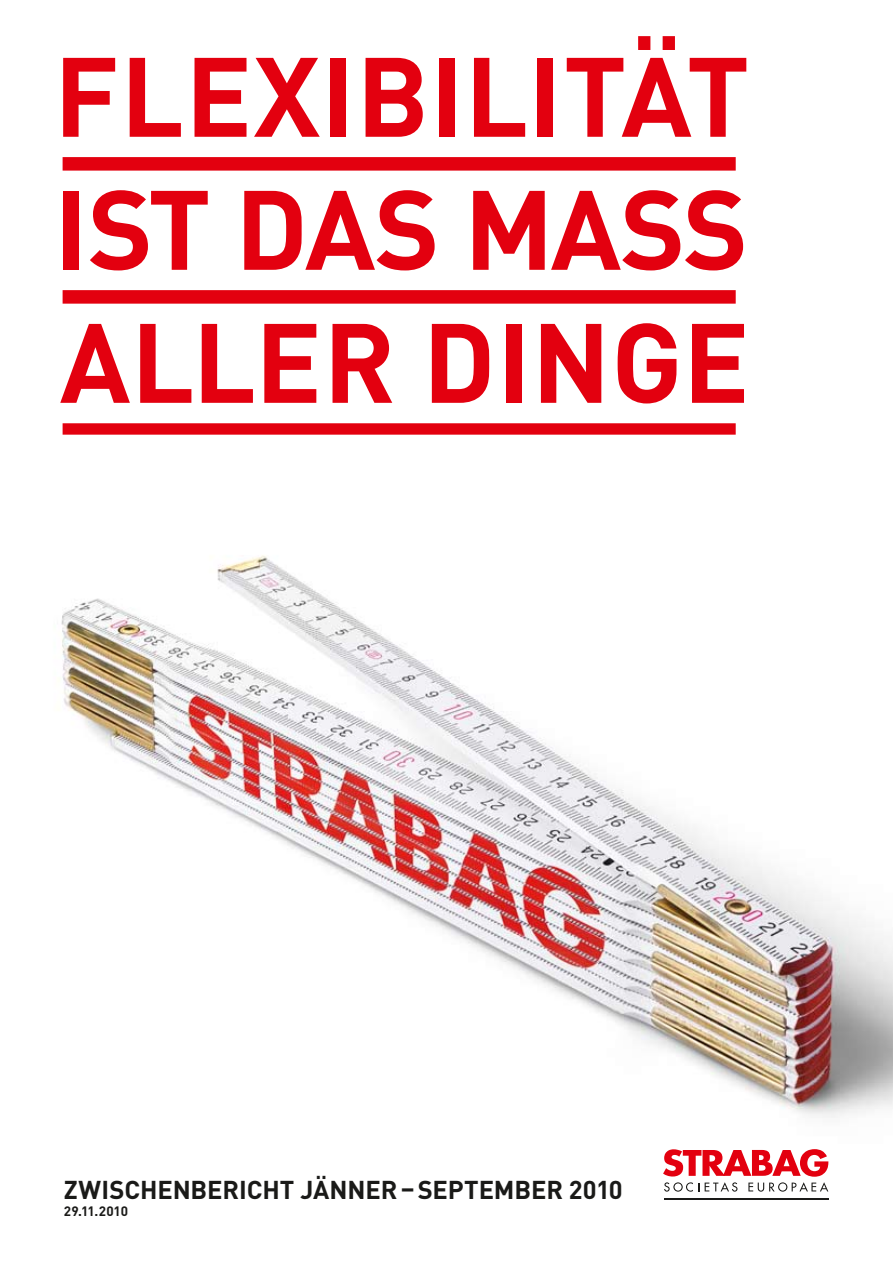
<style>
.page{position:relative;width:893px;height:1263px;background:#fff}
.page>*{position:absolute;margin:0;border:0;box-sizing:border-box;transform-origin:0 0}
.t1{font:700 110.85px/133.1px "DIN Pro";letter-spacing:.005em;color:#e3000f;text-align:justify}
.t2{font:700 25.5px "DIN Pro";letter-spacing:-.005em;color:#1a1a18}
.t3{font:700 13.5px "DIN Pro";letter-spacing:-.005em;color:#1a1a18}
</style>
<div class="page">
<img style="left:61px;top:555px;width:832px;height:563px">
<div style="left:63px;top:157px;width:673px;height:14px;background:#e3000f"></div>
<div style="left:63px;top:290px;width:673px;height:14px;background:#e3000f"></div>
<div style="left:63px;top:423px;width:673px;height:12px;background:#e3000f"></div>
<svg style="left:663px;top:1149px;width:165px;height:43px"></svg>
<hr style="left:664px;top:1198px;width:164px;height:1px;background:#1a1a18">
<h1 class="t1" style="left:54px;top:26px;width:697px">FLEXIBILITÄT IST DAS MASS ALLER DINGE</h1>
<p class="t2" style="left:64px;top:1172px;width:560px">ZWISCHENBERICHT JÄNNER– SEPTEMBER 2010</p>
<p class="t3" style="left:64px;top:1202px;width:66px">29.11.2010</p>
</div>
